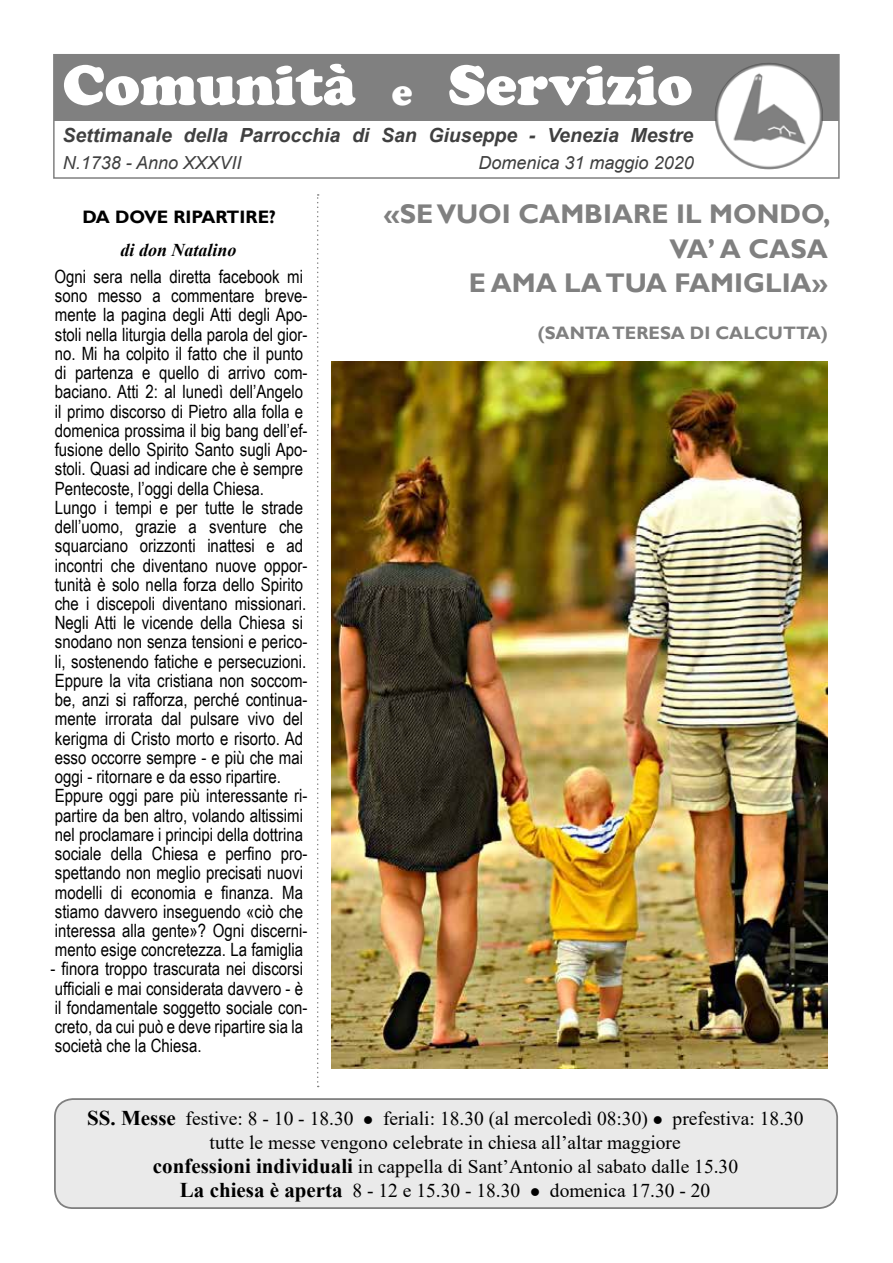
<style>
.page{position:relative;width:893px;height:1263px;background:#fff}
.page>*{position:absolute;margin:0;border:0;box-sizing:border-box;transform-origin:0 0}
.t1{font:900 58.5px "Cooper";color:#fff}
.t2{font:700 27px/34.8px "Gill Sans";color:#808080;text-align:right}
.t3{font:19.5px/24px "Times New Roman";color:#000;text-align:center}
.t4{font:italic 700 19.5px "Arial";color:#404040}
.t5{font:18.3px/19.2px "Arial Narrow";color:#000}
.t6{font:italic 18px "Arial";color:#404040}
.t7{font:700 18px "Gill Sans";color:#808080}
.t8{font:700 18px "Gill Sans";color:#000}
.t9{font:italic 700 18px "Times New Roman";color:#000}
.s1{font-size:39px}
.s2{font-weight:700;font-size:21px}
</style>
<div class="page">
<svg style="left:317px;top:194px;width:2px;height:893px"></svg>
<div style="left:53px;top:54px;width:787px;height:125px;border:2px solid #808080"></div>
<div style="left:54px;top:54px;width:785px;height:66px;background:#808080"></div>
<img style="left:714px;top:63px;width:111px;height:107px">
<div style="left:55px;top:1099px;width:782px;height:109px;background:#eaeaea;border-radius:18px"></div>
<div style="left:54px;top:1098px;width:784px;height:111px;border:2px solid #808080;border-radius:18px"></div>
<img style="left:331px;top:361px;width:497px;height:707px">
<h1 class="t1" style="left:63px;top:51px;width:631px">Comunità <span class="s1">e</span> Servizio</h1>
<p class="t4" style="left:62px;top:122px;width:632px">Settimanale della Parrocchia di San Giuseppe - Venezia Mestre</p>
<p class="t6" style="left:63px;top:151px;width:180px">N.1738 - Anno XXXVII</p>
<p class="t6" style="left:479px;top:151px;width:217px">Domenica 31 maggio 2020</p>
<p class="t8" style="left:82px;top:206px;width:195px">DA DOVE RIPARTIRE?</p>
<p class="t9" style="left:121px;top:237px;width:118px">di don Natalino</p>
<p class="t5" style="left:54px;top:266px;width:255px">Ogni sera nella diretta facebook mi sono messo a commentare breve&shy;mente la pagina degli Atti degli Apo&shy;stoli nella liturgia della parola del gior&shy;no. Mi ha colpito il fatto che il punto di partenza e quello di arrivo com&shy;baciano. Atti 2: al lunedì dell’Angelo il primo discorso di Pietro alla folla e domenica prossima il big bang dell’ef&shy;fusione dello Spirito Santo sugli Apo&shy;stoli. Quasi ad indicare che è sempre Pentecoste, l’oggi della Chiesa.<br>Lungo i tempi e per tutte le strade dell’uomo, grazie a sventure che squarciano orizzonti inattesi e ad incontri che diventano nuove oppor&shy;tunità è solo nella forza dello Spirito che i discepoli diventano missionari.<br>Negli Atti le vicende della Chiesa si snodano non senza tensioni e perico&shy;li, sostenendo fatiche e persecuzioni.<br>Eppure la vita cristiana non soccom&shy;be, anzi si rafforza, perché continua&shy;mente irrorata dal pulsare vivo del kerigma di Cristo morto e risorto. Ad esso occorre sempre - e più che mai oggi - ritornare e da esso ripartire.<br>Eppure oggi pare più interessante ri&shy;partire da ben altro, volando altissimi nel proclamare i principi della dottrina sociale della Chiesa e perfino pro&shy;spettando non meglio precisati nuovi modelli di economia e finanza. Ma stiamo davvero inseguendo «ciò che interessa alla gente»? Ogni discerni&shy;mento esige concretezza. La famiglia</p>
<p class="t5" style="left:51px;top:959px;width:258px">- finora troppo trascurata nei discorsi ufficiali e mai considerata davvero - è il fondamentale soggetto sociale con&shy;creto, da cui può e deve ripartire sia la società che la Chiesa.</p>
<h2 class="t2" style="left:384px;top:197px;width:448px">«SE VUOI CAMBIARE IL MONDO,<br>VA’ A CASA<br>E AMA LA TUA FAMIGLIA»</h2>
<p class="t7" style="left:538px;top:322px;width:291px">(SANTA TERESA DI CALCUTTA)</p>
<p class="t3" style="left:87px;top:1105px;width:718px"><span class="s2">SS. Messe</span> festive: 8 - 10 - 18.30 ● feriali: 18.30 (al mercoledì 08:30) ● prefestiva: 18.30 tutte le messe vengono celebrate in chiesa all’altar maggiore<br><span class="s2">confessioni individuali</span> in cappella di Sant’Antonio al sabato dalle 15.30<br><span class="s2">La chiesa è aperta</span> 8 - 12 e 15.30 - 18.30 ● domenica 17.30 - 20</p>
</div>
